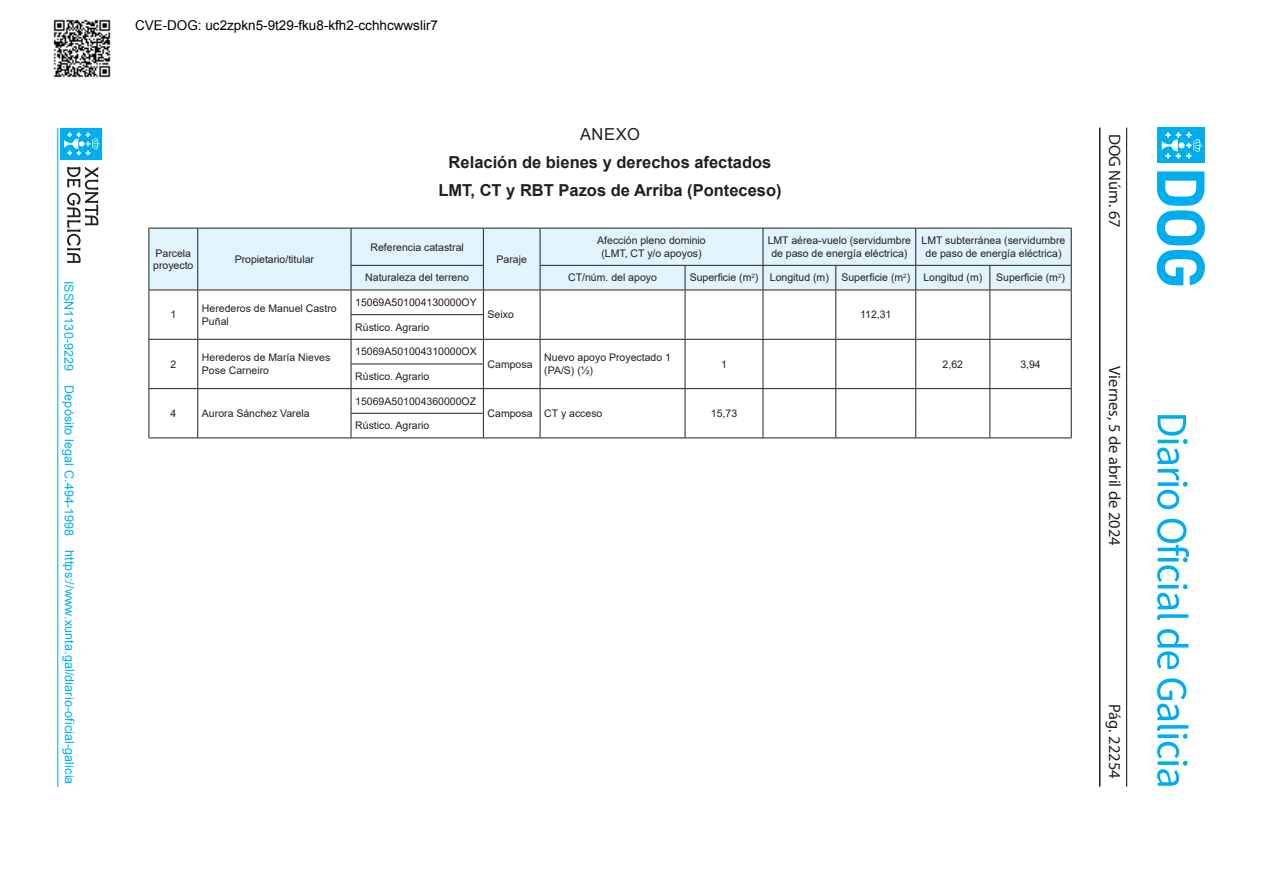
<style>
.page{position:relative;width:1263px;height:893px;background:#fff}
.page>*{position:absolute;margin:0;border:0;box-sizing:border-box;transform-origin:0 0}
.DOG_CENTRADO_NEGRITA{font:700 16.5px "Arial";color:#231f20}
.t1{font:16.5px "Myriad Pro";color:#231f20}
.DOG_ANEXO_ENCABEZADO{font:16.5px "Arial";letter-spacing:.035em;color:#231f20}
.t2{font:13.5px "Arial";color:#000}
.t3{font:12.45px "Arial";letter-spacing:.01em;color:#00aeef}
.t4{font:10.5px/12.6px "Arial";color:#231f20}
</style>
<div class="page">
<hr style="left:1126px;top:128px;width:1px;height:659px;background:#231f20">
<hr style="left:1099px;top:128px;width:1px;height:659px;background:#231f20">
<div style="left:1157px;top:128px;width:47px;height:35px;background:#00aeef"></div>
<svg style="left:1162px;top:132px;width:40px;height:26px"></svg>
<svg style="left:1157px;top:171px;width:47px;height:114px"></svg>
<hr style="left:57px;top:128px;width:1px;height:659px;background:#00aeef">
<div style="left:60px;top:128px;width:42px;height:32px;background:#00aeef"></div>
<svg style="left:64px;top:132px;width:36px;height:23px"></svg>
<svg style="left:67px;top:167px;width:31px;height:96px"></svg>
<svg style="left:1157px;top:415px;width:30px;height:94px"></svg>
<svg style="left:1157px;top:519px;width:32px;height:101px"></svg>
<svg style="left:1157px;top:629px;width:31px;height:40px"></svg>
<svg style="left:1157px;top:678px;width:31px;height:108px"></svg>
<div style="left:149px;top:229px;width:922px;height:61px;background:#e1f4fc"></div>
<hr style="left:148px;top:228px;width:50px;height:1px;background:#231f20">
<hr style="left:148px;top:228px;width:1px;height:37px;background:#231f20">
<hr style="left:198px;top:228px;width:153px;height:1px;background:#231f20">
<hr style="left:197px;top:228px;width:1px;height:37px;background:#231f20">
<hr style="left:351px;top:228px;width:132px;height:1px;background:#231f20">
<hr style="left:351px;top:228px;width:1px;height:37px;background:#231f20">
<hr style="left:483px;top:228px;width:57px;height:1px;background:#231f20">
<hr style="left:483px;top:228px;width:1px;height:37px;background:#231f20">
<hr style="left:540px;top:228px;width:145px;height:1px;background:#231f20">
<hr style="left:540px;top:228px;width:1px;height:37px;background:#231f20">
<hr style="left:685px;top:228px;width:78px;height:1px;background:#231f20">
<hr style="left:763px;top:228px;width:73px;height:1px;background:#231f20">
<hr style="left:763px;top:228px;width:1px;height:37px;background:#231f20">
<hr style="left:836px;top:228px;width:80px;height:1px;background:#231f20">
<hr style="left:916px;top:228px;width:74px;height:1px;background:#231f20">
<hr style="left:915px;top:228px;width:1px;height:37px;background:#231f20">
<hr style="left:990px;top:228px;width:81px;height:1px;background:#231f20">
<hr style="left:1071px;top:228px;width:1px;height:37px;background:#231f20">
<hr style="left:351px;top:265px;width:133px;height:1px;background:#231f20">
<hr style="left:540px;top:265px;width:145px;height:1px;background:#231f20">
<hr style="left:685px;top:265px;width:78px;height:1px;background:#231f20">
<hr style="left:763px;top:265px;width:73px;height:1px;background:#231f20">
<hr style="left:836px;top:265px;width:80px;height:1px;background:#231f20">
<hr style="left:916px;top:265px;width:74px;height:1px;background:#231f20">
<hr style="left:990px;top:265px;width:81px;height:1px;background:#231f20">
<hr style="left:148px;top:290px;width:50px;height:1px;background:#231f20">
<hr style="left:198px;top:290px;width:153px;height:1px;background:#231f20">
<hr style="left:351px;top:290px;width:132px;height:1px;background:#231f20">
<hr style="left:483px;top:290px;width:57px;height:1px;background:#231f20">
<hr style="left:540px;top:290px;width:145px;height:1px;background:#231f20">
<hr style="left:685px;top:290px;width:78px;height:1px;background:#231f20">
<hr style="left:763px;top:290px;width:73px;height:1px;background:#231f20">
<hr style="left:836px;top:290px;width:80px;height:1px;background:#231f20">
<hr style="left:916px;top:290px;width:74px;height:1px;background:#231f20">
<hr style="left:990px;top:290px;width:81px;height:1px;background:#231f20">
<hr style="left:351px;top:314px;width:133px;height:1px;background:#231f20">
<hr style="left:148px;top:339px;width:50px;height:1px;background:#231f20">
<hr style="left:198px;top:339px;width:153px;height:1px;background:#231f20">
<hr style="left:351px;top:339px;width:132px;height:1px;background:#231f20">
<hr style="left:483px;top:339px;width:57px;height:1px;background:#231f20">
<hr style="left:540px;top:339px;width:145px;height:1px;background:#231f20">
<hr style="left:685px;top:339px;width:78px;height:1px;background:#231f20">
<hr style="left:763px;top:339px;width:73px;height:1px;background:#231f20">
<hr style="left:836px;top:339px;width:80px;height:1px;background:#231f20">
<hr style="left:916px;top:339px;width:74px;height:1px;background:#231f20">
<hr style="left:990px;top:339px;width:81px;height:1px;background:#231f20">
<hr style="left:351px;top:364px;width:133px;height:1px;background:#231f20">
<hr style="left:148px;top:388px;width:50px;height:1px;background:#231f20">
<hr style="left:198px;top:388px;width:153px;height:1px;background:#231f20">
<hr style="left:351px;top:388px;width:132px;height:1px;background:#231f20">
<hr style="left:483px;top:388px;width:57px;height:1px;background:#231f20">
<hr style="left:540px;top:388px;width:145px;height:1px;background:#231f20">
<hr style="left:685px;top:388px;width:78px;height:1px;background:#231f20">
<hr style="left:763px;top:388px;width:73px;height:1px;background:#231f20">
<hr style="left:836px;top:388px;width:80px;height:1px;background:#231f20">
<hr style="left:916px;top:388px;width:74px;height:1px;background:#231f20">
<hr style="left:990px;top:388px;width:81px;height:1px;background:#231f20">
<svg style="left:148px;top:265px;width:1px;height:173px"></svg>
<svg style="left:197px;top:265px;width:1px;height:173px"></svg>
<hr style="left:351px;top:413px;width:133px;height:1px;background:#231f20">
<svg style="left:351px;top:266px;width:1px;height:172px"></svg>
<svg style="left:483px;top:266px;width:1px;height:172px"></svg>
<svg style="left:540px;top:266px;width:1px;height:172px"></svg>
<svg style="left:685px;top:266px;width:1px;height:172px"></svg>
<svg style="left:763px;top:266px;width:1px;height:172px"></svg>
<svg style="left:835px;top:266px;width:1px;height:172px"></svg>
<svg style="left:915px;top:266px;width:1px;height:172px"></svg>
<svg style="left:989px;top:266px;width:1px;height:172px"></svg>
<svg style="left:1071px;top:266px;width:1px;height:172px"></svg>
<hr style="left:148px;top:438px;width:50px;height:1px;background:#231f20">
<hr style="left:198px;top:438px;width:153px;height:1px;background:#231f20">
<hr style="left:351px;top:438px;width:132px;height:1px;background:#231f20">
<hr style="left:483px;top:438px;width:57px;height:1px;background:#231f20">
<hr style="left:540px;top:438px;width:145px;height:1px;background:#231f20">
<hr style="left:685px;top:438px;width:78px;height:1px;background:#231f20">
<hr style="left:763px;top:438px;width:73px;height:1px;background:#231f20">
<hr style="left:836px;top:438px;width:80px;height:1px;background:#231f20">
<hr style="left:916px;top:438px;width:74px;height:1px;background:#231f20">
<hr style="left:990px;top:438px;width:81px;height:1px;background:#231f20">
<img style="left:53px;top:19px;width:58px;height:59px">
<p class="t3" style="left:78px;top:281px;width:505px;rotate:90deg">ISSN1130-9229 Depósito legal C.494-1998 https://www.xunta.gal/diario-oficial-galicia</p>
<p class="t2" style="left:135px;top:20px;width:304px">CVE-DOG: uc2zpkn5-9t29-fku8-kfh2-cchhcwwslir7</p>
<p class="t4" style="left:155px;top:246px;width:37px">Parcela</p>
<p class="t4" style="left:153px;top:259px;width:42px">proyecto</p>
<p class="t4" style="left:235px;top:253px;width:81px">Propietario/titular</p>
<p class="t4" style="left:170px;top:308px;width:7px">1</p>
<p class="t4" style="left:202px;top:302px;width:136px">Herederos de Manuel Castro<br>Puñal</p>
<p class="t4" style="left:170px;top:358px;width:7px">2</p>
<p class="t4" style="left:202px;top:351px;width:130px">Herederos de María Nieves<br>Pose Carneiro</p>
<p class="t4" style="left:170px;top:407px;width:7px">4</p>
<p class="t4" style="left:202px;top:407px;width:109px">Aurora Sánchez Varela</p>
<p class="DOG_ANEXO_ENCABEZADO" style="left:580px;top:122px;width:62px">ANEXO</p>
<p class="DOG_CENTRADO_NEGRITA" style="left:449px;top:150px;width:324px">Relación de bienes y derechos afectados</p>
<p class="DOG_CENTRADO_NEGRITA" style="left:438px;top:179px;width:345px">LMT, CT y RBT Pazos de Arriba (Ponteceso)</p>
<p class="t4" style="left:370px;top:240px;width:95px">Referencia catastral</p>
<p class="t4" style="left:496px;top:253px;width:32px">Paraje</p>
<p class="t4" style="left:597px;top:234px;width:110px">Afección pleno dominio</p>
<p class="t4" style="left:601px;top:247px;width:102px">(LMT, CT y/o apoyos)</p>
<p class="t4" style="left:768px;top:234px;width:145px;text-align:center">LMT aérea-vuelo (servidumbre de paso de energía eléctrica)</p>
<p class="t4" style="left:921px;top:234px;width:145px;text-align:center">LMT subterránea (servidumbre de paso de energía eléctrica)</p>
<p class="t4" style="left:365px;top:271px;width:105px">Naturaleza del terreno</p>
<p class="t4" style="left:568px;top:271px;width:90px">CT/núm. del apoyo</p>
<p class="t4" style="left:690px;top:271px;width:70px">Superficie (m<sup>2</sup>)</p>
<p class="t4" style="left:770px;top:271px;width:60px">Longitud (m)</p>
<p class="t4" style="left:841px;top:271px;width:70px">Superficie (m<sup>2</sup>)</p>
<p class="t4" style="left:923px;top:271px;width:60px">Longitud (m)</p>
<p class="t4" style="left:996px;top:271px;width:70px">Superficie (m<sup>2</sup>)</p>
<p class="t4" style="left:355px;top:296px;width:123px">15069A501004130000OY</p>
<p class="t4" style="left:355px;top:321px;width:76px">Rústico. Agrario</p>
<p class="t4" style="left:355px;top:345px;width:123px">15069A501004310000OX</p>
<p class="t4" style="left:355px;top:370px;width:76px">Rústico. Agrario</p>
<p class="t4" style="left:355px;top:395px;width:122px">15069A501004360000OZ</p>
<p class="t4" style="left:355px;top:419px;width:76px">Rústico. Agrario</p>
<p class="t4" style="left:488px;top:308px;width:28px">Seixo</p>
<p class="t4" style="left:860px;top:308px;width:33px">112,31</p>
<p class="t4" style="left:488px;top:358px;width:46px">Camposa</p>
<p class="t4" style="left:544px;top:351px;width:128px">Nuevo apoyo Proyectado 1 (PA/S) (½)</p>
<p class="t4" style="left:721px;top:358px;width:7px">1</p>
<p class="t4" style="left:942px;top:358px;width:22px">2,62</p>
<p class="t4" style="left:1020px;top:358px;width:22px">3,94</p>
<p class="t4" style="left:488px;top:407px;width:46px">Camposa</p>
<p class="t4" style="left:544px;top:407px;width:60px">CT y acceso</p>
<p class="t4" style="left:711px;top:407px;width:28px">15,73</p>
<h1 class="t1" style="left:1125px;top:134px;width:96px;rotate:90deg">DOG Núm. 67</h1>
<h1 class="t1" style="left:1125px;top:366px;width:181px;rotate:90deg">Viernes, 5 de abril de 2024</h1>
<h1 class="t1" style="left:1125px;top:704px;width:76px;rotate:90deg">Pág. 22254</h1>
</div>
